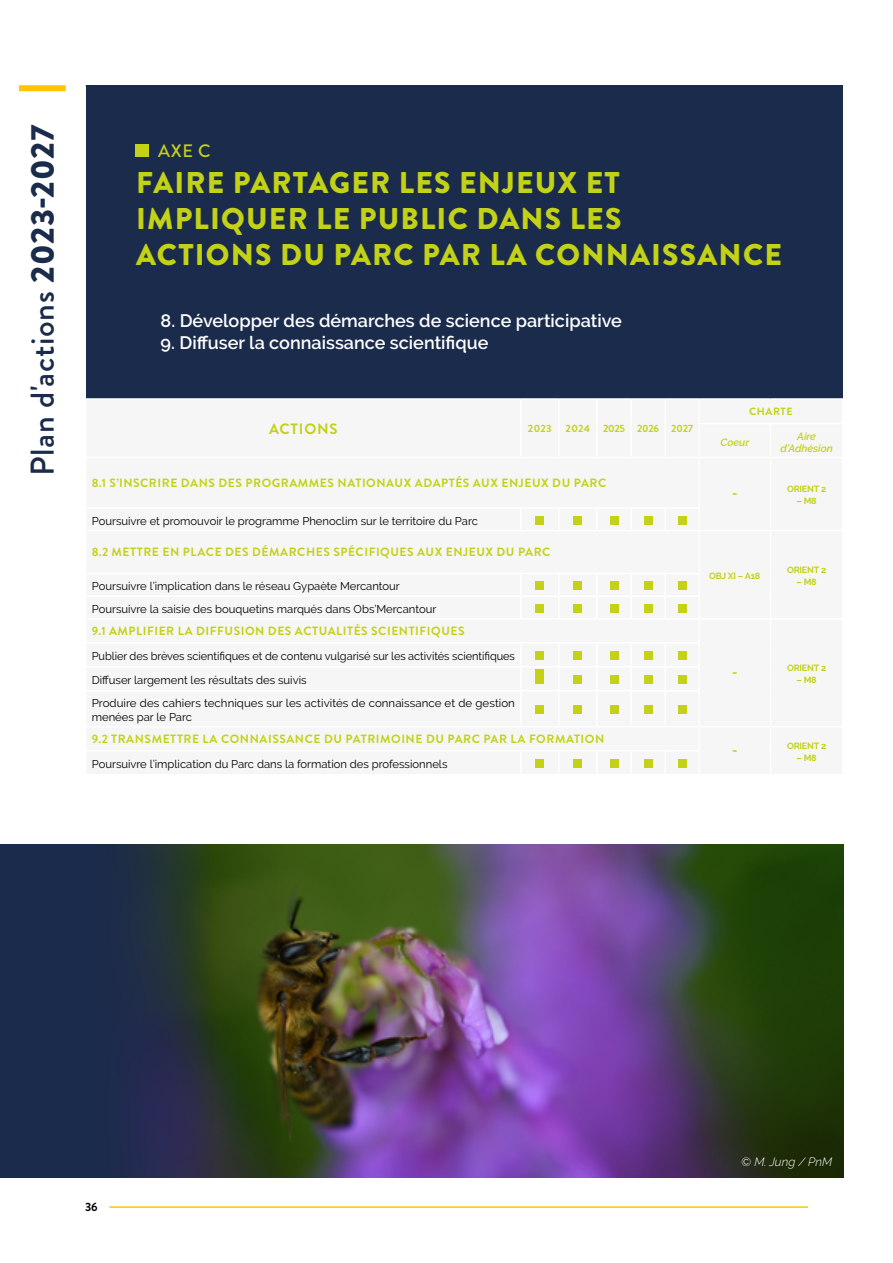
<style>
.page{position:relative;width:893px;height:1263px;background:#fff}
.page>*{position:absolute;margin:0;border:0;box-sizing:border-box;transform-origin:0 0}
.t1{font:500 33px "Brandon Grotesque";letter-spacing:.02em;color:#1b2b4b}
.t2{font:900 30px/36px "Brandon Grotesque";letter-spacing:.04em;color:#c3d217}
.t3{font:600 18px "Raleway";color:#fff}
.t4{font:500 18px "Brandon Grotesque";color:#c3d217}
.t5{font:700 15px "Brandon Grotesque";letter-spacing:.05em;color:#c3d217}
.t6{font:700 12px "Brandon Grotesque";letter-spacing:.045em;color:#c3d217}
.t7{font:italic 300 12px "Raleway";color:#fff}
.t8{font:700 12px "Brandon Grotesque";color:#000}
.t9{font:11.25px/23.7px "Raleway";color:#000}
.t10{font:italic 600 10.5px/12px "Raleway";color:#c3d217;text-align:center}
.t11{font:700 10.5px "Brandon Grotesque";letter-spacing:-.01em;color:#c3d217}
.t12{font:700 10.5px "Brandon Grotesque";letter-spacing:.025em;color:#c3d217}
.t13{font:700 9px "Raleway";letter-spacing:-.02em;color:#c3d217}
.s1{font-weight:900}
</style>
<div class="page">
<hr style="left:85px;top:85px;width:242px;height:2px;background:#fdc600">
<hr style="left:109px;top:1206px;width:699px;height:2px;background:#fdc600">
<div style="left:87px;top:85px;width:756px;height:313px;background:#1b2b4b"></div>
<div style="left:536px;top:516px;width:8px;height:8px;background:#c3d217"></div>
<div style="left:574px;top:516px;width:8px;height:8px;background:#c3d217"></div>
<div style="left:610px;top:516px;width:8px;height:8px;background:#c3d217"></div>
<div style="left:644px;top:516px;width:8px;height:8px;background:#c3d217"></div>
<div style="left:678px;top:516px;width:8px;height:8px;background:#c3d217"></div>
<div style="left:536px;top:582px;width:8px;height:8px;background:#c3d217"></div>
<div style="left:574px;top:582px;width:8px;height:8px;background:#c3d217"></div>
<div style="left:610px;top:582px;width:8px;height:8px;background:#c3d217"></div>
<div style="left:644px;top:582px;width:8px;height:8px;background:#c3d217"></div>
<div style="left:678px;top:582px;width:8px;height:8px;background:#c3d217"></div>
<div style="left:536px;top:604px;width:8px;height:9px;background:#c3d217"></div>
<div style="left:574px;top:604px;width:8px;height:9px;background:#c3d217"></div>
<div style="left:610px;top:604px;width:8px;height:9px;background:#c3d217"></div>
<div style="left:644px;top:604px;width:8px;height:9px;background:#c3d217"></div>
<div style="left:678px;top:604px;width:8px;height:9px;background:#c3d217"></div>
<div style="left:536px;top:651px;width:8px;height:9px;background:#c3d217"></div>
<div style="left:574px;top:651px;width:8px;height:9px;background:#c3d217"></div>
<div style="left:610px;top:651px;width:8px;height:9px;background:#c3d217"></div>
<div style="left:644px;top:651px;width:8px;height:9px;background:#c3d217"></div>
<div style="left:678px;top:651px;width:8px;height:9px;background:#c3d217"></div>
<div style="left:536px;top:670px;width:8px;height:14px;background:#c3d217"></div>
<div style="left:574px;top:675px;width:8px;height:9px;background:#c3d217"></div>
<div style="left:610px;top:675px;width:8px;height:9px;background:#c3d217"></div>
<div style="left:644px;top:675px;width:8px;height:9px;background:#c3d217"></div>
<div style="left:678px;top:675px;width:8px;height:9px;background:#c3d217"></div>
<div style="left:536px;top:705px;width:8px;height:9px;background:#c3d217"></div>
<div style="left:574px;top:705px;width:8px;height:9px;background:#c3d217"></div>
<div style="left:610px;top:705px;width:8px;height:9px;background:#c3d217"></div>
<div style="left:644px;top:705px;width:8px;height:9px;background:#c3d217"></div>
<div style="left:678px;top:705px;width:8px;height:9px;background:#c3d217"></div>
<div style="left:536px;top:759px;width:8px;height:9px;background:#c3d217"></div>
<div style="left:574px;top:759px;width:8px;height:9px;background:#c3d217"></div>
<div style="left:610px;top:759px;width:8px;height:9px;background:#c3d217"></div>
<div style="left:644px;top:759px;width:8px;height:9px;background:#c3d217"></div>
<div style="left:678px;top:759px;width:8px;height:9px;background:#c3d217"></div>
<div style="left:136px;top:145px;width:13px;height:12px;background:#c3d217"></div>
<div style="left:19px;top:85px;width:47px;height:6px;background:#fdc600"></div>
<div style="left:0;top:844px;width:383px;height:334px;background:#1b2b4b"></div>
<img style="left:138px;top:844px;width:706px;height:334px">
<h1 class="t1" style="left:20px;top:476px;width:353px;rotate:-90deg">Plan d'actions <span class="s1">2023-2027</span></h1>
<h3 class="t4" style="left:158px;top:139px;width:54px">AXE C</h3>
<h2 class="t2" style="left:136px;top:165px;width:647px">FAIRE PARTAGER LES ENJEUX ET<br>IMPLIQUER LE PUBLIC DANS LES<br>ACTIONS DU PARC PAR LA CONNAISSANCE</h2>
<h3 class="t3" style="left:161px;top:310px;width:463px">8. Développer des démarches de science participative</h3>
<h3 class="t3" style="left:161px;top:332px;width:329px">9. Diffuser la connaissance scientifique</h3>
<h3 class="t5" style="left:269px;top:418px;width:70px">ACTIONS</h3>
<p class="t12" style="left:528px;top:421px;width:25px">2023</p>
<p class="t11" style="left:566px;top:421px;width:129px">2024 2025 2026 2027</p>
<p class="t6" style="left:92px;top:474px;width:516px">8.1 S’INSCRIRE DANS DES PROGRAMMES NATIONAUX ADAPTÉS AUX ENJEUX DU PARC</p>
<p class="t9" style="left:92px;top:509px;width:388px">Poursuivre et promouvoir le programme Phenoclim sur le territoire du Parc</p>
<p class="t6" style="left:92px;top:544px;width:460px">8.2 METTRE EN PLACE DES DÉMARCHES SPÉCIFIQUES AUX ENJEUX DU PARC</p>
<p class="t9" style="left:92px;top:575px;width:346px;line-height:22.5px">Poursuivre l’implication dans le réseau Gypaète Mercantour<br>Poursuivre la saisie des bouquetins marqués dans Obs’Mercantour</p>
<p class="t6" style="left:92px;top:622px;width:374px">9.1 AMPLIFIER LA DIFFUSION DES ACTUALITÉS SCIENTIFIQUES</p>
<p class="t9" style="left:92px;top:644px;width:425px">Publier des brèves scientifiques et de contenu vulgarisé sur les activités scientifiques<br>Diffuser largement les résultats des suivis<br>Produire des cahiers techniques sur les activités de connaissance et de gestion</p>
<p class="t9" style="left:92px;top:705px;width:102px">menées par le Parc</p>
<p class="t6" style="left:92px;top:730px;width:514px">9.2 TRANSMETTRE LA CONNAISSANCE DU PATRIMOINE DU PARC PAR LA FORMATION</p>
<p class="t9" style="left:92px;top:752px;width:357px">Poursuivre l’implication du Parc dans la formation des professionnels</p>
<p class="t12" style="left:749px;top:404px;width:45px">CHARTE</p>
<p class="t10" style="left:720px;top:436px;width:30px">Coeur</p>
<p class="t10" style="left:780px;top:430px;width:54px">Aire d’Adhésion</p>
<h3 class="t5" style="left:732px;top:484px;width:7px">-</h3>
<p class="t13" style="left:709px;top:570px;width:53px">OBJ XI – A18</p>
<p class="t13" style="left:787px;top:484px;width:40px">ORIENT 2</p>
<p class="t13" style="left:796px;top:496px;width:22px">– M8</p>
<p class="t13" style="left:787px;top:564px;width:40px">ORIENT 2</p>
<p class="t13" style="left:796px;top:576px;width:22px">– M8</p>
<h3 class="t5" style="left:732px;top:662px;width:7px">-</h3>
<h3 class="t5" style="left:732px;top:740px;width:7px">-</h3>
<p class="t13" style="left:787px;top:663px;width:40px">ORIENT 2</p>
<p class="t13" style="left:796px;top:675px;width:22px">– M8</p>
<p class="t13" style="left:787px;top:741px;width:40px">ORIENT 2</p>
<p class="t13" style="left:796px;top:753px;width:22px">– M8</p>
<p class="t8" style="left:85px;top:1199px;width:14px">36</p>
<p class="t7" style="left:741px;top:1155px;width:92px">© M. Jung / PnM</p>
</div>
